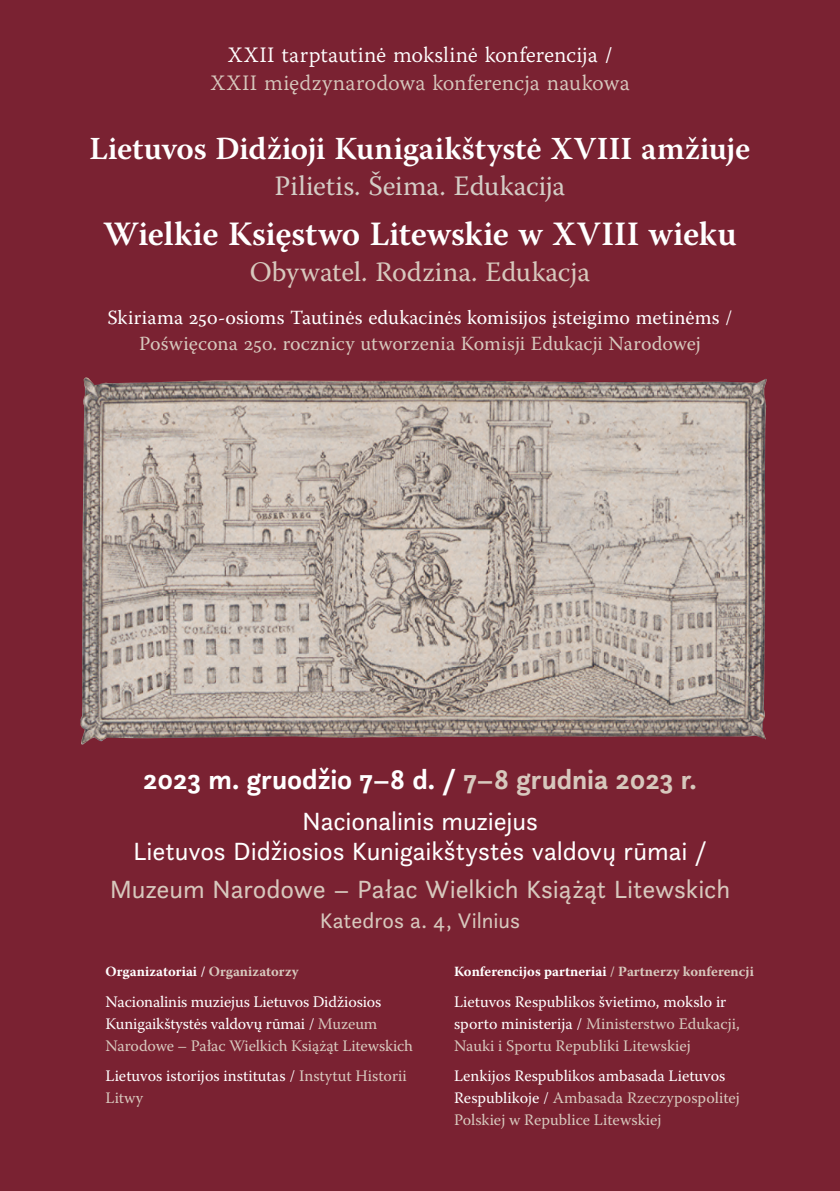
<style>
.page{position:relative;width:840px;height:1191px;background:#fff}
.page>*{position:absolute;margin:0;border:0;box-sizing:border-box;transform-origin:0 0}
._0__Pagrindinis{font:600 34px "Warnock Pro";color:#fff}
._0__Pagrindinis-2{font:600 32px "Warnock Pro";color:#fff}
._0__Pagrindinis-3{font:700 28px "Questa Sans";letter-spacing:-.005em;color:#fff}
._0__Pagrindinis-4{font:28px "Warnock Pro";color:#d7c8bd}
._0__Pagrindinis-5{font:28px "Warnock Pro";color:#d4cdc6}
._0__Pagrindinis-6{font:26px/30px "Questa Sans";letter-spacing:-.005em;color:#fff;text-align:center}
._0__Pagrindinis-7{font:26px "Questa Sans";letter-spacing:-.005em;color:#d7c8bd}
._0__Pagrindinis-8{font:22px/28px "Warnock Pro Light Capt";color:#fff;text-align:center}
._0__Pagrindinis-9{font:22px "Questa Sans";letter-spacing:-.005em;color:#d7c8bd}
._0__Pagrindinis-10{font:20px "Warnock Pro";letter-spacing:.005em;color:#fff}
._0__Pagrindinis-11{font:20px "Warnock Pro";color:#d7c8bd}
.t1{font:16px/22px "Warnock Pro";color:#fff}
.t2{font:16px/22px "Warnock Pro";color:#d7c8bd}
.t3{font:700 14px "Warnock Pro";color:#fff}
.s1{color:#d7c8bd}
.s2{color:#fff}
</style>
<div class="page">
<div style="left:0;top:0;width:839px;height:1191px;background:#7a2232"></div>
<img style="left:80px;top:377px;width:686px;height:368px">
<p class="_0__Pagrindinis-8" style="left:210px;top:40px;width:421px">XXII tarptautinė mokslinė konferencija /<br><span class="s1">XXII międzynarodowa konferencja naukowa</span></p>
<p class="_0__Pagrindinis-2" style="left:90px;top:129px;width:661px">Lietuvos Didžioji Kunigaikštystė XVIII amžiuje</p>
<p class="_0__Pagrindinis-5" style="left:274px;top:169px;width:292px">Pilietis. Šeima. Edukacija</p>
<p class="_0__Pagrindinis" style="left:103px;top:213px;width:634px">Wielkie Księstwo Litewskie w XVIII wieku</p>
<p class="_0__Pagrindinis-4" style="left:250px;top:254px;width:341px">Obywatel. Rodzina. Edukacja</p>
<p class="_0__Pagrindinis-10" style="left:107px;top:305px;width:626px">Skiriama 250-osioms Tautinės edukacinės komisijos įsteigimo metinėms /</p>
<p class="_0__Pagrindinis-11" style="left:139px;top:331px;width:562px">Poświęcona 250. rocznicy utworzenia Komisji Edukacji Narodowej</p>
<p class="_0__Pagrindinis-3" style="left:143px;top:761px;width:554px">2023 m. gruodžio 7–8 d. / <span class="s1">7–8 grudnia 2023 r.</span></p>
<p class="_0__Pagrindinis-6" style="left:133px;top:805px;width:575px">Nacionalinis muziejus<br>Lietuvos Didžiosios Kunigaikštystės valdovų rūmai /</p>
<p class="_0__Pagrindinis-7" style="left:110px;top:873px;width:621px">Muzeum Narodowe – Pałac Wielkich Książąt Litewskich</p>
<p class="_0__Pagrindinis-9" style="left:319px;top:907px;width:202px">Katedros a. 4, Vilnius</p>
<p class="t3" style="left:105px;top:963px;width:194px">Organizatoriai / <span class="s1">Organizatorzy</span></p>
<p class="t1" style="left:105px;top:990px;width:309px">Nacionalinis muziejus Lietuvos Didžiosios<br>Kunigaikštystės valdovų rūmai / <span class="s1">Muzeum<br>Narodowe – Pałac Wielkich Książąt Litewskich</span></p>
<p class="t1" style="left:105px;top:1064px;width:302px">Lietuvos istorijos institutas / <span class="s1">Instytut Historii<br>Litwy</span></p>
<p class="t3" style="left:454px;top:963px;width:301px">Konferencijos partneriai <span class="s1">/ Partnerzy konferencji</span></p>
<p class="t1" style="left:454px;top:990px;width:287px">Lietuvos Respublikos švietimo, mokslo ir sporto ministerija / <span class="s1">Ministerstwo Edukacji,<br>Nauki i Sportu Republiki Litewskiej</span></p>
<p class="t2" style="left:454px;top:1064px;width:287px"><span class="s2">Lenkijos Respublikos ambasada Lietuvos<br>Respublikoje /</span> Ambasada Rzeczypospolitej<br>Polskiej w Republice Litewskiej</p>
</div>
